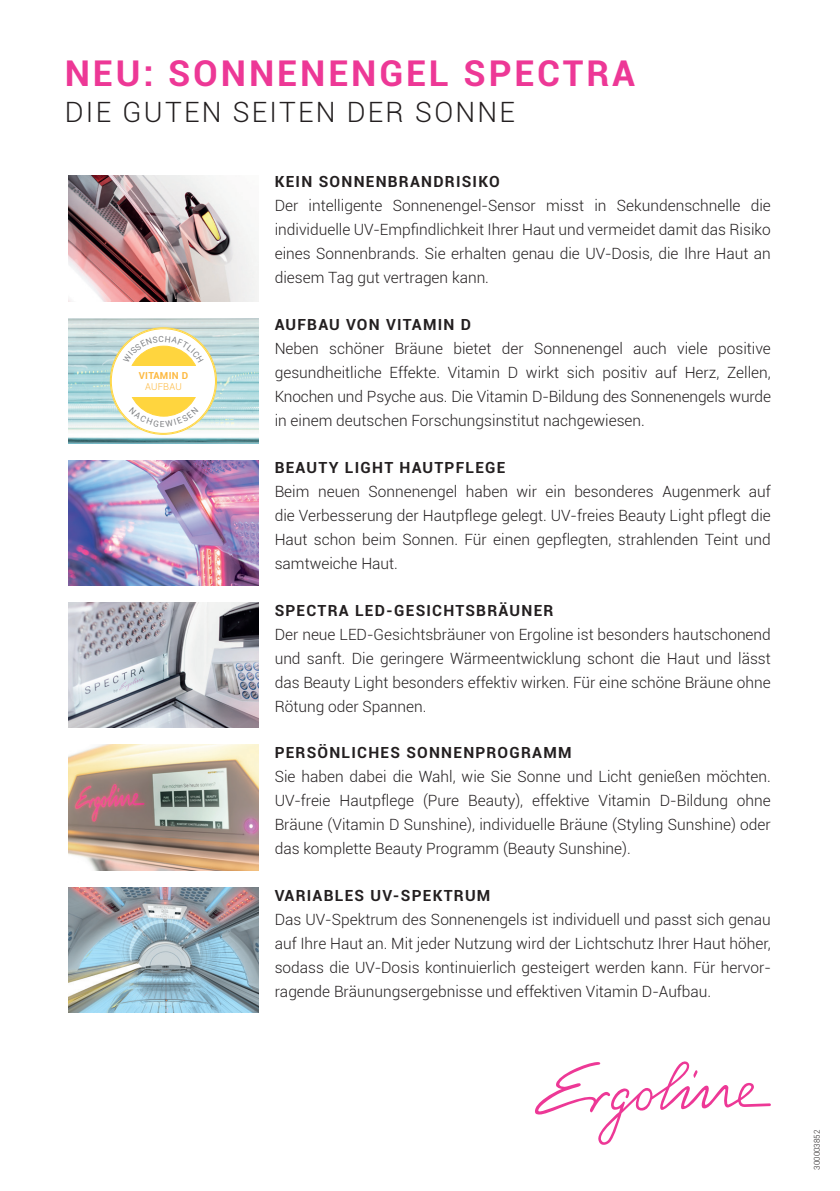
<style>
.page{position:relative;width:840px;height:1191px;background:#fff}
.page>*{position:absolute;margin:0;border:0;box-sizing:border-box;transform-origin:0 0}
.t1{font:700 35.8px "Roboto";letter-spacing:.08em;color:#ed3896}
.t2{font:300 28px "Roboto";letter-spacing:.08em;color:#231f20}
.t3{font:300 15.6px/24px "Roboto";color:#231f20;text-align:justify}
.t4{font:700 15.6px "Roboto";letter-spacing:.08em;color:#231f20}
.t5{font:700 9.8px "Roboto";letter-spacing:.03em;color:#fdb940}
.t6{font:300 9.6px "Roboto";letter-spacing:.03em;color:#fdb940}
.t7{font:300 8px "Roboto";color:#231f20}
</style>
<div class="page">
<svg style="left:535px;top:1061px;width:235px;height:83px"></svg>
<img style="left:68px;top:176px;width:190px;height:125px">
<img style="left:68px;top:318px;width:190px;height:125px">
<img style="left:68px;top:460px;width:190px;height:125px">
<img style="left:68px;top:745px;width:190px;height:125px">
<img style="left:68px;top:602px;width:190px;height:126px">
<img style="left:68px;top:887px;width:190px;height:125px">
<div style="left:111px;top:329px;width:104px;height:104px;background:#fff;border-radius:50%"></div>
<div style="left:128px;top:346px;width:71px;height:70px;background:#ffd53e;border-radius:50%"></div>
<div style="left:120px;top:366px;width:90px;height:30px;background:#fff"></div>
<svg style="left:123px;top:336px;width:80px;height:27px"></svg>
<svg style="left:129px;top:407px;width:69px;height:20px"></svg>
<h1 class="t1" style="left:65px;top:48px;width:571px">NEU: SONNENENGEL SPECTRA</h1>
<h2 class="t2" style="left:65px;top:93px;width:451px">DIE GUTEN SEITEN DER SONNE</h2>
<p class="t5" style="left:139px;top:368px;width:51px">VITAMIN D</p>
<p class="t6" style="left:145px;top:380px;width:38px">AUFBAU</p>
<p class="t4" style="left:274px;top:171px;width:226px">KEIN SONNENBRANDRISIKO</p>
<p class="t3" style="left:274px;top:193px;width:497px">Der intelligente Sonnenengel-Sensor misst in Sekundenschnelle die individuelle UV-Empfindlichkeit Ihrer Haut und vermeidet damit das Risiko eines Sonnenbrands. Sie erhalten genau die UV-Dosis, die Ihre Haut an diesem Tag gut vertragen kann.</p>
<p class="t4" style="left:274px;top:313px;width:198px">AUFBAU VON VITAMIN D</p>
<p class="t3" style="left:274px;top:336px;width:497px">Neben schöner Bräune bietet der Sonnenengel auch viele positive gesundheitliche Effekte. Vitamin D wirkt sich positiv auf Herz, Zellen, Knochen und Psyche aus. Die Vitamin D-Bildung des Sonnenengels wurde in einem deutschen Forschungsinstitut nachgewiesen.</p>
<p class="t4" style="left:274px;top:456px;width:232px">BEAUTY LIGHT HAUTPFLEGE</p>
<p class="t3" style="left:274px;top:479px;width:497px">Beim neuen Sonnenengel haben wir ein besonderes Augenmerk auf die Verbesserung der Hautpflege gelegt. UV-freies Beauty Light pflegt die Haut schon beim Sonnen. Für einen gepflegten, strahlenden Teint und samtweiche Haut.</p>
<p class="t4" style="left:274px;top:599px;width:280px">SPECTRA LED-GESICHTSBRÄUNER</p>
<p class="t3" style="left:274px;top:621px;width:497px">Der neue LED-Gesichtsbräuner von Ergoline ist besonders hautschonend und sanft. Die geringere Wärmeentwicklung schont die Haut und lässt das Beauty Light besonders effektiv wirken. Für eine schöne Bräune ohne Rötung oder Spannen.</p>
<p class="t4" style="left:274px;top:741px;width:298px">PERSÖNLICHES SONNENPROGRAMM</p>
<p class="t3" style="left:274px;top:764px;width:497px">Sie haben dabei die Wahl, wie Sie Sonne und Licht genießen möchten.<br>UV-freie Hautpflege (Pure Beauty), effektive Vitamin D-Bildung ohne Bräune (Vitamin D Sunshine), individuelle Bräune (Styling Sunshine) oder das komplette Beauty Programm (Beauty Sunshine).</p>
<p class="t4" style="left:274px;top:884px;width:217px">VARIABLES UV-SPEKTRUM</p>
<p class="t3" style="left:274px;top:907px;width:497px">Das UV-Spektrum des Sonnenengels ist individuell und passt sich genau auf Ihre Haut an. Mit jeder Nutzung wird der Lichtschutz Ihrer Haut höher, sodass die UV-Dosis kontinuierlich gesteigert werden kann. Für hervor&shy;ragende Bräunungsergebnisse und effektiven Vitamin D-Aufbau.</p>
<p class="t7" style="left:811px;top:1169px;width:41px;rotate:-90deg">300003852</p>
</div>
